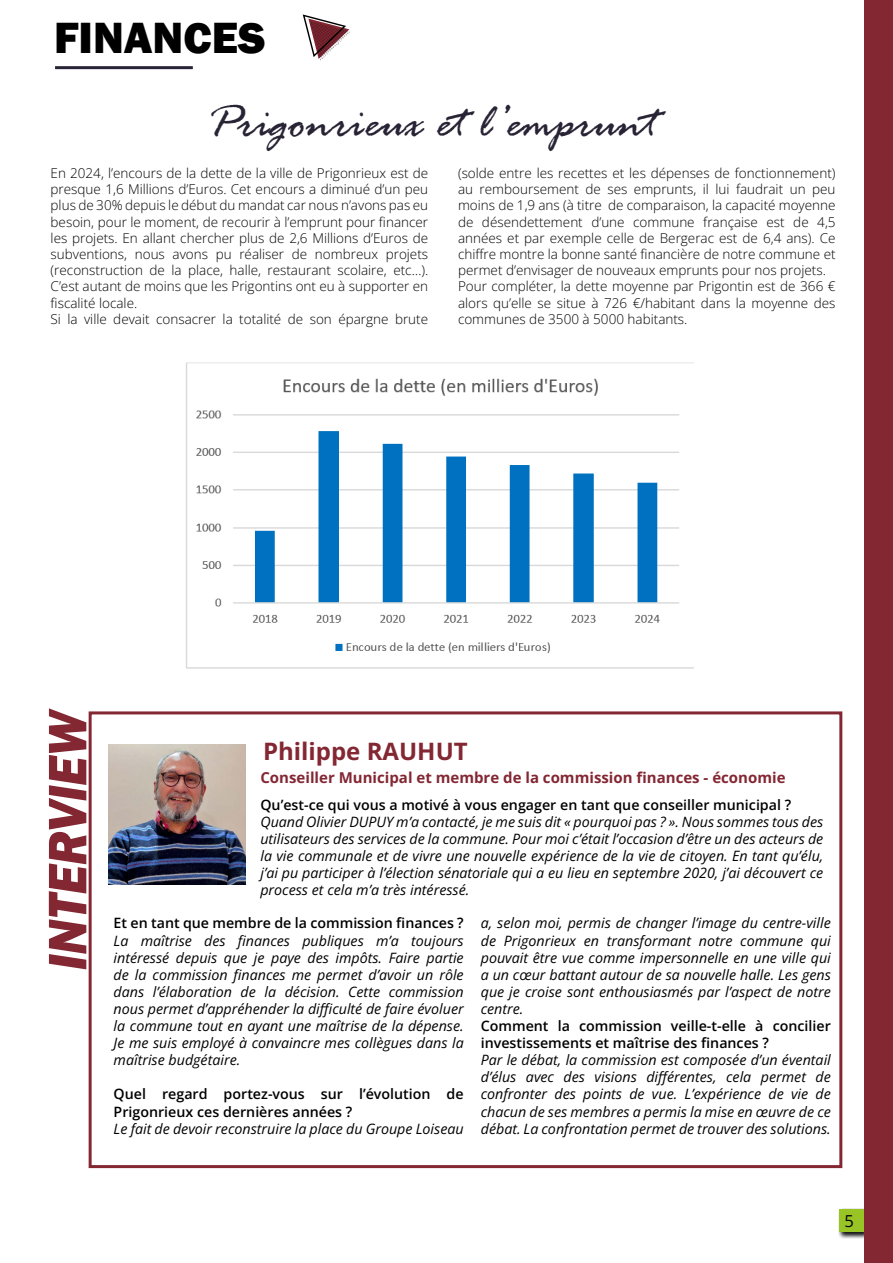
<style>
.page{position:relative;width:893px;height:1263px;background:#fff}
.page>*{position:absolute;margin:0;border:0;box-sizing:border-box;transform-origin:0 0}
.t1{font:italic 800 56.1px "Franklin Gothic";letter-spacing:-.01em;color:#832733;scale:.91 1}
.t2{font:italic 49.5px "Rage";color:#292435}
.t3{font:800 45px "Franklin Gothic";color:#000}
.t4{font:700 24px "Open Sans";color:#832733}
.t5{font:16.5px "Open Sans";color:#000}
.t6{font:700 15px "Open Sans";color:#832733}
.t7{font:italic 14.25px/17.1px "Open Sans";color:#000;text-align:justify}
.t8{font:600 14.25px/17.1px "Open Sans";color:#000}
.t9{font:300 13.5px/16.2px "Open Sans";color:#000}
</style>
<div class="page">
<div style="left:837px;top:1207px;width:34px;height:32px;background:#000;opacity:.75"></div>
<div style="left:839px;top:1209px;width:24px;height:23px;background:#98c525"></div>
<div style="left:865px;top:0;width:28px;height:1263px;background:#832733"></div>
<div style="left:89px;top:711px;width:753px;height:457px;border:3px solid #832733"></div>
<img style="left:186px;top:362px;width:507px;height:307px">
<img style="left:109px;top:744px;width:136px;height:140px">
<hr style="left:55px;top:66px;width:138px;height:3px;background:#292435">
<svg style="left:303px;top:14px;width:47px;height:47px"></svg>
<h3 class="t3" style="left:54px;top:9px;width:213px">FINANCES</h3>
<h2 class="t2" style="left:207px;top:96px;width:451px">Prigonrieux et l’emprunt</h2>
<p class="t9" style="left:51px;top:165px;width:379px">En 2024, l’encours de la dette de la ville de Prigonrieux est de presque 1,6 Millions d’Euros. Cet encours a diminué d’un peu plus de 30% depuis le début du mandat car nous n’avons pas eu besoin, pour le moment, de recourir à l’emprunt pour financer les projets. En allant chercher plus de 2,6 Millions d’Euros de subventions, nous avons pu réaliser de nombreux projets (reconstruction de la place, halle, restaurant scolaire, etc…).<br>C’est autant de moins que les Prigontins ont eu à supporter en fiscalité locale.<br>Si la ville devait consacrer la totalité de son épargne brute</p>
<p class="t9" style="left:458px;top:165px;width:379px">(solde entre les recettes et les dépenses de fonctionnement) au remboursement de ses emprunts, il lui faudrait un peu moins de 1,9 ans (à titre de comparaison, la capacité moyenne de désendettement d’une commune française est de 4,5 années et par exemple celle de Bergerac est de 6,4 ans). Ce chiffre montre la bonne santé financière de notre commune et permet d’envisager de nouveaux emprunts pour nos projets.<br>Pour compléter, la dette moyenne par Prigontin est de 366 € alors qu’elle se situe à 726 €/habitant dans la moyenne des communes de 3500 à 5000 habitants.</p>
<h1 class="t1" style="left:31px;top:970px;width:289px;rotate:-90deg">INTERVIEW</h1>
<h3 class="t4" style="left:263px;top:734px;width:206px">Philippe RAUHUT</h3>
<p class="t6" style="left:260px;top:766px;width:527px">Conseiller Municipal et membre de la commission finances - économie</p>
<p class="t8" style="left:260px;top:796px;width:532px">Qu’est-ce qui vous a motivé à vous engager en tant que conseiller municipal ?</p>
<p class="t7" style="left:260px;top:813px;width:564px">Quand Olivier DUPUY m’a contacté, je me suis dit « pourquoi pas ? ». Nous sommes tous des utilisateurs des services de la commune. Pour moi c’était l’occasion d’être un des acteurs de la vie communale et de vivre une nouvelle expérience de la vie de citoyen. En tant qu’élu, j’ai pu participer à l’élection sénatoriale qui a eu lieu en septembre 2020, j’ai découvert ce process et cela m’a très intéressé.</p>
<p class="t8" style="left:114px;top:914px;width:352px">Et en tant que membre de la commission finances ?</p>
<p class="t7" style="left:114px;top:931px;width:352px">La maîtrise des finances publiques m’a toujours intéressé depuis que je paye des impôts. Faire partie de la commission finances me permet d’avoir un rôle dans l’élaboration de la décision. Cette commission nous permet d’appréhender la difficulté de faire évoluer la commune tout en ayant une maîtrise de la dépense.<br>Je me suis employé à convaincre mes collègues dans la maîtrise budgétaire.</p>
<p class="t8" style="left:114px;top:1085px;width:352px">Quel regard portez-vous sur l’évolution de<br>Prigonrieux ces dernières années ?</p>
<p class="t7" style="left:114px;top:1119px;width:352px">Le fait de devoir reconstruire la place du Groupe Loiseau</p>
<p class="t7" style="left:481px;top:914px;width:352px">a, selon moi, permis de changer l’image du centre-ville de Prigonrieux en transformant notre commune qui pouvait être vue comme impersonnelle en une ville qui a un cœur battant autour de sa nouvelle halle. Les gens que je croise sont enthousiasmés par l’aspect de notre centre.</p>
<p class="t8" style="left:481px;top:1017px;width:352px">Comment la commission veille-t-elle à concilier investissements et maîtrise des finances ?</p>
<p class="t7" style="left:481px;top:1051px;width:352px">Par le débat, la commission est composée d’un éventail d’élus avec des visions différentes, cela permet de confronter des points de vue. L’expérience de vie de chacun de ses membres a permis la mise en œuvre de ce débat. La confrontation permet de trouver des solutions.</p>
<p class="t5" style="left:844px;top:1211px;width:13px">56</p>
</div>
